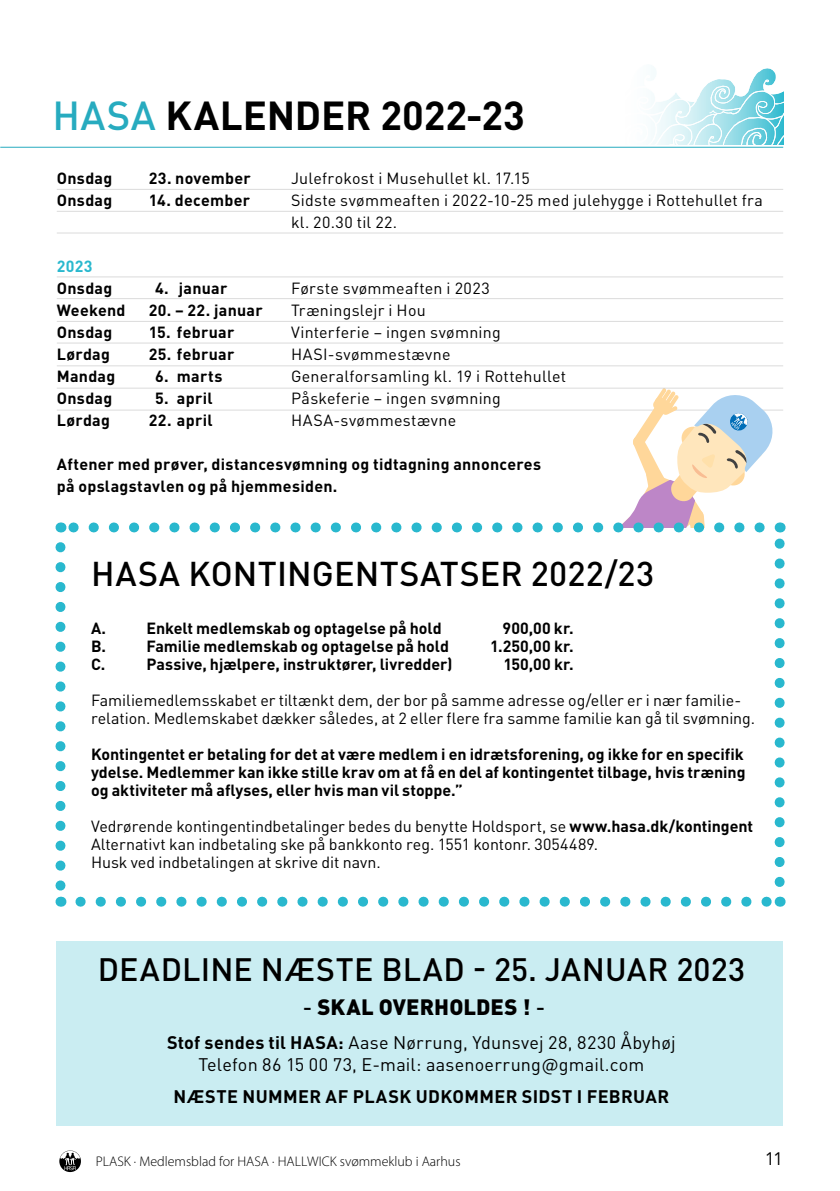
<style>
.page{position:relative;width:840px;height:1191px;background:#fff}
.page>*{position:absolute;margin:0;border:0;box-sizing:border-box;transform-origin:0 0}
.t1{font:700 40px "DIN Pro";letter-spacing:-.005em;color:#000}
.t2{font:500 34px "DIN Pro";letter-spacing:.005em;color:#000}
.t3{font:500 32px "DIN Pro";letter-spacing:.01em;color:#000}
.t4{font:900 22px "DIN Pro";letter-spacing:.005em;color:#000}
.t5{font:18px/22px "DIN Pro";letter-spacing:.01em;color:#000;text-align:center}
.t6{font:700 18px "DIN Pro";letter-spacing:.02em;color:#000}
.t7{font:18px "Avenir LT Std";color:#000}
.t8{font:700 16px/18px "DIN Pro";letter-spacing:.005em;color:#000}
.t9{font:16px/18px "DIN Pro";letter-spacing:.005em;color:#000}
.t10{font:16px "DIN Pro";letter-spacing:.025em;color:#000}
.t11{font:700 16px "DIN Pro";color:#29b8ce}
.t12{font:300 14px "Myriad Pro";color:#000}
.s1{font-weight:500;color:#27abbf}
.s2{font-weight:700}
.s3{font-weight:500}
</style>
<div class="page">
<hr style="left:0;top:147px;width:782px;height:1px;background:#27abbf">
<svg style="left:59px;top:1150px;width:22px;height:22px"></svg>
<svg style="left:653px;top:67px;width:129px;height:78px"></svg>
<svg style="left:55px;top:388px;width:729px;height:518px"></svg>
<div style="left:57px;top:941px;width:725px;height:184px;background:#caedf2"></div>
<hr style="left:57px;top:189px;width:725px;height:1px;background:#000">
<hr style="left:57px;top:232px;width:725px;height:1px;background:#000">
<hr style="left:57px;top:387px;width:725px;height:1px;background:#000">
<hr style="left:57px;top:298px;width:725px;height:1px;background:#000">
<hr style="left:57px;top:321px;width:725px;height:1px;background:#000">
<hr style="left:57px;top:342px;width:725px;height:1px;background:#000">
<hr style="left:57px;top:365px;width:725px;height:1px;background:#000">
<hr style="left:57px;top:211px;width:725px;height:1px;background:#000">
<hr style="left:57px;top:276px;width:725px;height:1px;background:#000">
<h1 class="t1" style="left:52px;top:88px;width:473px"><span class="s1">HASA</span> KALENDER 2022-23</h1>
<p class="t8" style="left:57px;top:168px;width:57px">Onsdag</p>
<p class="t8" style="left:149px;top:168px;width:103px">23. november</p>
<p class="t9" style="left:291px;top:168px;width:240px">Julefrokost i Musehullet kl. 17.15</p>
<p class="t8" style="left:57px;top:190px;width:57px">Onsdag</p>
<p class="t8" style="left:149px;top:190px;width:103px">14. december</p>
<p class="t9" style="left:291px;top:188px;width:473px;line-height:22px">Sidste svømmeaften i 2022-10-25 med julehygge i Rottehullet fra kl. 20.30 til 22.</p>
<p class="t11" style="left:57px;top:255px;width:37px">2023</p>
<p class="t8" style="left:57px;top:278px;width:57px">Onsdag</p>
<p class="t8" style="left:155px;top:278px;width:74px">4. januar</p>
<p class="t9" style="left:291px;top:278px;width:200px">Første svømmeaften i 2023</p>
<p class="t8" style="left:57px;top:300px;width:70px">Weekend</p>
<p class="t8" style="left:149px;top:300px;width:115px">20. – 22. januar</p>
<p class="t9" style="left:291px;top:300px;width:136px">Træningslejr i Hou</p>
<p class="t8" style="left:57px;top:322px;width:57px">Onsdag</p>
<p class="t8" style="left:149px;top:322px;width:87px">15. februar</p>
<p class="t9" style="left:291px;top:322px;width:211px">Vinterferie – ingen svømning</p>
<p class="t8" style="left:57px;top:344px;width:55px">Lørdag</p>
<p class="t8" style="left:149px;top:344px;width:87px">25. februar</p>
<p class="t10" style="left:291px;top:343px;width:161px">HASI-svømmestævne</p>
<p class="t8" style="left:57px;top:366px;width:60px">Mandag</p>
<p class="t8" style="left:155px;top:366px;width:68px">6. marts</p>
<p class="t9" style="left:291px;top:366px;width:276px">Generalforsamling kl. 19 i Rottehullet</p>
<p class="t8" style="left:57px;top:388px;width:57px">Onsdag</p>
<p class="t8" style="left:155px;top:388px;width:59px">5. april</p>
<p class="t9" style="left:291px;top:388px;width:211px">Påskeferie – ingen svømning</p>
<p class="t8" style="left:57px;top:410px;width:55px">Lørdag</p>
<p class="t8" style="left:149px;top:410px;width:65px">22. april</p>
<p class="t10" style="left:291px;top:409px;width:167px">HASA-svømmestævne</p>
<p class="t8" style="left:57px;top:452px;width:485px;line-height:22px">Aftener med prøver, distancesvømning og tidtagning annonceres på opslagstavlen og på hjemmesiden.</p>
<h2 class="t2" style="left:91px;top:550px;width:564px">HASA KONTINGENTSATSER 2022/23</h2>
<p class="t8" style="left:91px;top:618px;width:17px">A.</p>
<p class="t8" style="left:146px;top:618px;width:296px">Enkelt medlemskab og optagelse på hold</p>
<p class="t8" style="left:502px;top:618px;width:72px">900,00 kr.</p>
<p class="t8" style="left:91px;top:636px;width:17px">B.</p>
<p class="t8" style="left:146px;top:636px;width:304px">Familie medlemskab og optagelse på hold</p>
<p class="t8" style="left:490px;top:636px;width:85px">1.250,00 kr.</p>
<p class="t8" style="left:91px;top:654px;width:16px">C.</p>
<p class="t8" style="left:146px;top:654px;width:307px">Passive, hjælpere, instruktører, livredder)</p>
<p class="t8" style="left:503px;top:654px;width:71px">150,00 kr.</p>
<p class="t9" style="left:91px;top:690px;width:665px">Familiemedlemsskabet er tiltænkt dem, der bor på samme adresse og/eller er i nær familie&shy;relation. Medlemskabet dækker således, at 2 eller flere fra samme familie kan gå til svømning.</p>
<p class="t8" style="left:91px;top:744px;width:655px">Kontingentet er betaling for det at være medlem i en idrætsforening, og ikke for en specifik ydelse. Medlemmer kan ikke stille krav om at få en del af kontingentet tilbage, hvis træning og aktiviteter må aflyses, eller hvis man vil stoppe.”</p>
<p class="t9" style="left:91px;top:816px;width:663px">Vedrørende kontingentindbetalinger bedes du benytte Holdsport, se <span class="s2">www.hasa.dk/kontingent<br></span>Alternativt kan indbetaling ske på bankkonto reg. 1551 kontonr. 3054489.<br>Husk ved indbetalingen at skrive dit navn.</p>
<h3 class="t3" style="left:98px;top:948px;width:648px">DEADLINE NÆSTE BLAD - 25. JANUAR 2023</h3>
<h3 class="t4" style="left:303px;top:992px;width:243px"><span class="s3">-</span> SKAL OVERHOLDES ! <span class="s3">-</span></h3>
<p class="t5" style="left:167px;top:1031px;width:510px"><span class="s2">Stof sendes til HASA:</span> Aase Nørrung, Ydunsvej 28, 8230 Åbyhøj<br>Telefon 86 15 00 73, E-mail: aasenoerrung@gmail.com</p>
<p class="t6" style="left:173px;top:1084px;width:497px">NÆSTE NUMMER AF PLASK UDKOMMER SIDST I FEBRUAR</p>
<p class="t12" style="left:96px;top:1153px;width:366px">PLASK · Medlemsblad for HASA · HALLWICK svømmeklub i Aarhus</p>
<p class="t7" style="left:764px;top:1148px;width:20px">11</p>
</div>
